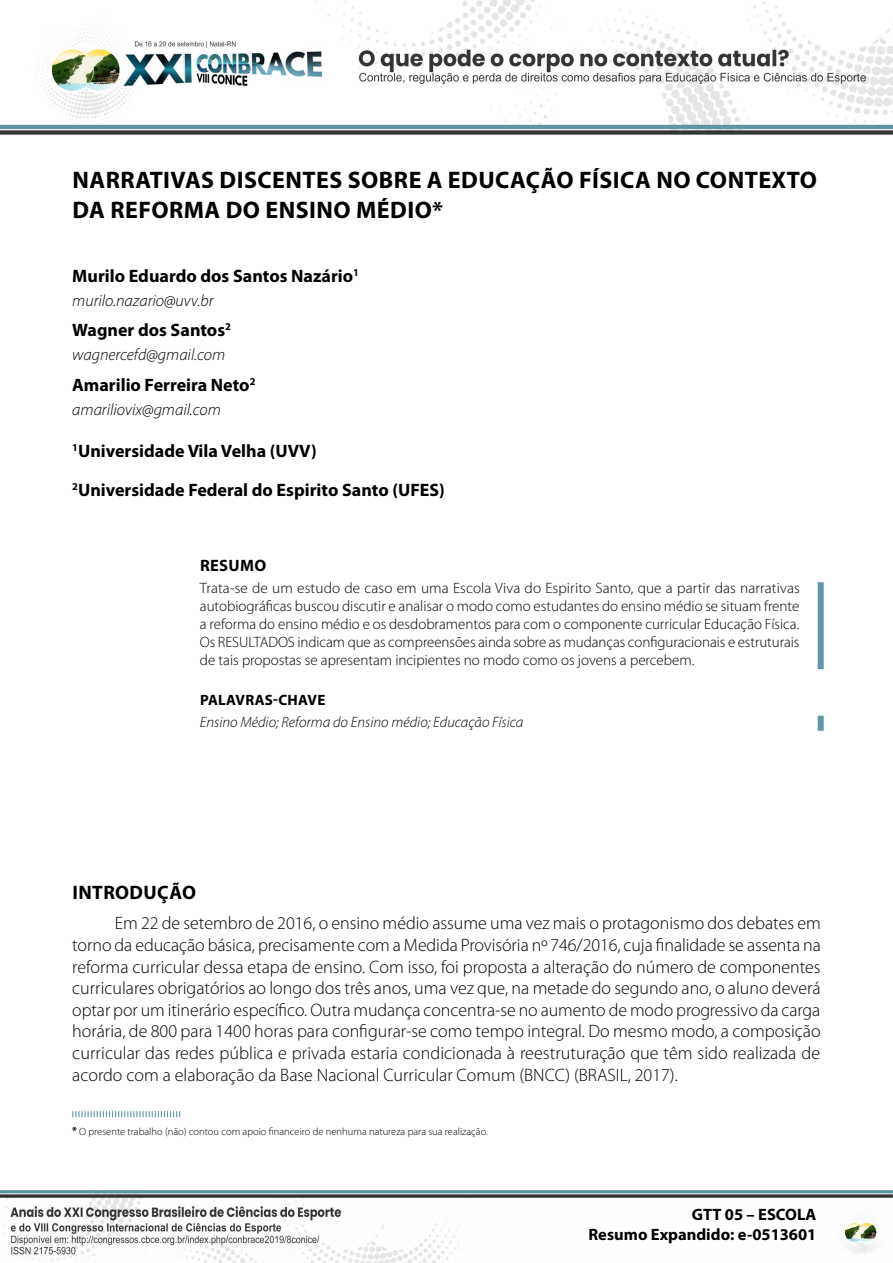
<style>
.page{position:relative;width:893px;height:1263px;background:#fff}
.page>*{position:absolute;margin:0;border:0;box-sizing:border-box;transform-origin:0 0}
.t1{font:700 24px/30px "Myriad Pro";letter-spacing:.02em;color:#000}
.t2{font:700 19.5px "Myriad Pro";letter-spacing:.02em;color:#000}
.t3{font:300 18px/21.6px "Myriad Pro";color:#000;text-align:justify}
.t4{font:700 18px/38.5px "Myriad Pro";color:#000}
.t5{font:italic 300 16.5px "Myriad Pro";color:#000}
.t6{font:700 16.5px/19.8px "Myriad Pro";color:#000;text-align:right}
.t7{font:300 15px/18px "Myriad Pro";color:#000;text-align:justify}
.t8{font:italic 300 15px "Myriad Pro";color:#000}
.t9{font:700 15px "Myriad Pro";letter-spacing:.02em;color:#000}
.t10{font:300 10.5px "Myriad Pro";color:#000}
.s1{font-weight:700}
</style>
<div class="page">
<img style="left:0;top:0;width:893px;height:134px">
<img style="left:0;top:1190px;width:893px;height:73px">
<div style="left:818px;top:582px;width:6px;height:87px;background:#6196a8"></div>
<div style="left:818px;top:716px;width:6px;height:15px;background:#6196a8"></div>
<svg style="left:72px;top:1111px;width:108px;height:6px"></svg>
<h1 class="t1" style="left:73px;top:164px;width:746px">NARRATIVAS DISCENTES SOBRE A EDUCAÇÃO FÍSICA NO CONTEXTO<br>DA REFORMA DO ENSINO MÉDIO*<sup>1</sup></h1>
<p class="t4" style="left:72px;top:256px;width:288px">Murilo Eduardo dos Santos Nazário<sup>1</sup></p>
<p class="t5" style="left:72px;top:291px;width:143px">murilo.nazario@uvv.br</p>
<p class="t4" style="left:72px;top:310px;width:160px">Wagner dos Santos<sup>2</sup></p>
<p class="t5" style="left:72px;top:345px;width:154px">wagnercefd@gmail.com</p>
<p class="t4" style="left:72px;top:365px;width:185px">Amarilio Ferreira Neto<sup>2</sup></p>
<p class="t5" style="left:72px;top:399px;width:150px">amariliovix@gmail.com</p>
<p class="t4" style="left:72px;top:431px;width:374px"><sup>1</sup>Universidade Vila Velha (UVV)<br><sup>2</sup>Universidade Federal do Espirito Santo (UFES)</p>
<p class="t6" style="left:200px;top:555px;width:68px">RESUMO</p>
<p class="t7" style="left:200px;top:579px;width:601px">Trata-se de um estudo de caso em uma Escola Viva do Espirito Santo, que a partir das narrativas autobiográficas buscou discutir e analisar o modo como estudantes do ensino médio se situam frente a reforma do ensino médio e os desdobramentos para com o componente curricular Educação Física.<br>Os RESULTADOS indicam que as compreensões ainda sobre as mudanças configuracionais e estruturais de tais propostas se apresentam incipientes no modo como os jovens a percebem.</p>
<p class="t9" style="left:200px;top:690px;width:127px">PALAVRAS-CHAVE</p>
<p class="t8" style="left:200px;top:713px;width:325px">Ensino Médio; Reforma do Ensino médio; Educação Física</p>
<p class="t2" style="left:72px;top:880px;width:125px">INTRODUÇÃO</p>
<p class="t3" style="left:72px;top:912px;width:750px;text-indent:43px">Em 22 de setembro de 2016, o ensino médio assume uma vez mais o protagonismo dos debates em torno da educação básica, precisamente com a Medida Provisória nº 746/2016, cuja finalidade se assenta na reforma curricular dessa etapa de ensino. Com isso, foi proposta a alteração do número de componentes curriculares obrigatórios ao longo dos três anos, uma vez que, na metade do segundo ano, o aluno deverá optar por um itinerário específico. Outra mudança concentra-se no aumento de modo progressivo da carga horária, de 800 para 1400 horas para configurar-se como tempo integral. Do mesmo modo, a composição curricular das redes pública e privada estaria condicionada à reestruturação que têm sido realizada de acordo com a elaboração da Base Nacional Curricular Comum (BNCC) (BRASIL, 2017).</p>
<p class="t10" style="left:72px;top:1125px;width:417px"><span class="s1">*</span> O presente trabalho (não) contou com apoio financeiro de nenhuma natureza para sua realização.</p>
<p class="t6" style="left:588px;top:1204px;width:229px">GTT 05 – ESCOLA<br>Resumo Expandido: e-0513601</p>
</div>
